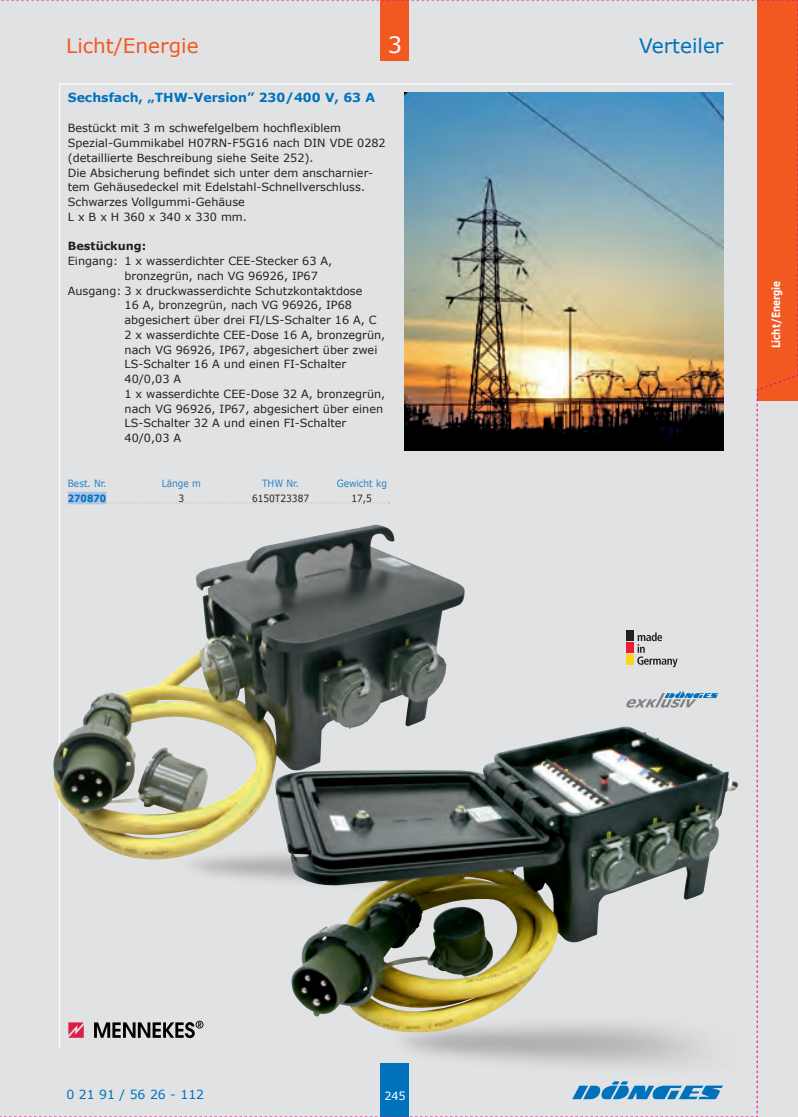
<style>
.page{position:relative;width:798px;height:1117px;background:#fff}
.page>*{position:absolute;margin:0;border:0;box-sizing:border-box;transform-origin:0 0}
.t1{font:22.5px "Verdana";color:#fff}
.t2{font:20px "Verdana";color:#f15921}
.t3{font:20px "Verdana";color:#0072bc}
.t4{font:700 12.5px "Verdana";color:#0072bc}
.t5{font:12.5px "Verdana";color:#0072bc}
.t6{font:11.25px/14.8px "Verdana";color:#231f20}
.t7{font:700 11.25px "Verdana";letter-spacing:-.01em;color:#fff;scale:.79 1}
.t8{font:700 11.25px "Verdana";color:#231f20}
.t9{font:11.25px "Verdana";color:#fff}
.t10{font:10px "Verdana";color:#2783c5;scale:.9 1}
.t11{font:10px "Verdana";color:#231f20;scale:.9 1}
.t12{font:700 10px "Verdana";color:#0072bc;scale:.9 1}
</style>
<div class="page">
<img style="left:0;top:0;width:797px;height:1116px">
<h1 class="t1" style="left:387px;top:31px;width:16px">3</h1>
<h2 class="t2" style="left:66px;top:33px;width:134px">Licht/Energie</h2>
<h2 class="t3" style="left:638px;top:33px;width:86px">Verteiler</h2>
<p class="t4" style="left:68px;top:90px;width:309px">Sechsfach, „THW-Version” 230/400 V, 63 A</p>
<p class="t6" style="left:68px;top:120px;width:319px">Bestückt mit 3 m schwefelgelbem hochflexiblem Spezial-Gummikabel H07RN-F5G16 nach DIN VDE 0282 (detaillierte Beschreibung siehe Seite 252).<br>Die Absicherung befindet sich unter dem anscharnier&shy;tem Gehäusedeckel mit Edelstahl-Schnellverschluss.<br>Schwarzes Vollgummi-Gehäuse<br>L x B x H 360 x 340 x 330 mm.</p>
<p class="t8" style="left:68px;top:239px;width:80px">Bestückung:</p>
<p class="t6" style="left:68px;top:253px;width:266px">Eingang: 1 x wasserdichter CEE-Stecker 63 A,</p>
<p class="t6" style="left:124px;top:268px;width:195px">bronzegrün, nach VG 96926, IP67</p>
<p class="t6" style="left:68px;top:283px;width:296px">Ausgang: 3 x druckwasserdichte Schutzkontaktdose</p>
<p class="t6" style="left:124px;top:297px;width:229px">16 A, bronzegrün, nach VG 96926, IP68</p>
<p class="t6" style="left:124px;top:312px;width:254px">abgesichert über drei FI/LS-Schalter 16 A, C</p>
<p class="t6" style="left:124px;top:327px;width:262px">2 x wasserdichte CEE-Dose 16 A, bronzegrün,</p>
<p class="t6" style="left:124px;top:342px;width:254px">nach VG 96926, IP67, abgesichert über zwei</p>
<p class="t6" style="left:124px;top:356px;width:223px">LS-Schalter 16 A und einen FI-Schalter</p>
<p class="t6" style="left:124px;top:371px;width:58px">40/0,03 A</p>
<p class="t6" style="left:124px;top:386px;width:262px">1 x wasserdichte CEE-Dose 32 A, bronzegrün,</p>
<p class="t6" style="left:124px;top:401px;width:260px">nach VG 96926, IP67, abgesichert über einen</p>
<p class="t6" style="left:124px;top:415px;width:223px">LS-Schalter 32 A und einen FI-Schalter</p>
<p class="t6" style="left:124px;top:430px;width:58px">40/0,03 A</p>
<p class="t10" style="left:68px;top:476px;width:45px">Best. Nr.</p>
<p class="t10" style="left:162px;top:476px;width:45px">Länge m</p>
<p class="t10" style="left:262px;top:476px;width:43px">THW Nr.</p>
<p class="t10" style="left:336px;top:476px;width:57px">Gewicht kg</p>
<p class="t12" style="left:68px;top:491px;width:44px">270870</p>
<p class="t11" style="left:178px;top:491px;width:8px">3</p>
<p class="t11" style="left:252px;top:491px;width:65px">6150T23387</p>
<p class="t11" style="left:351px;top:491px;width:24px">17,5</p>
<p class="t7" style="left:768px;top:348px;width:87px;rotate:-90deg">Licht/Energie</p>
<p class="t5" style="left:67px;top:1086px;width:139px">0 21 91 / 56 26 - 112</p>
<p class="t9" style="left:384px;top:1088px;width:23px">245</p>
</div>
